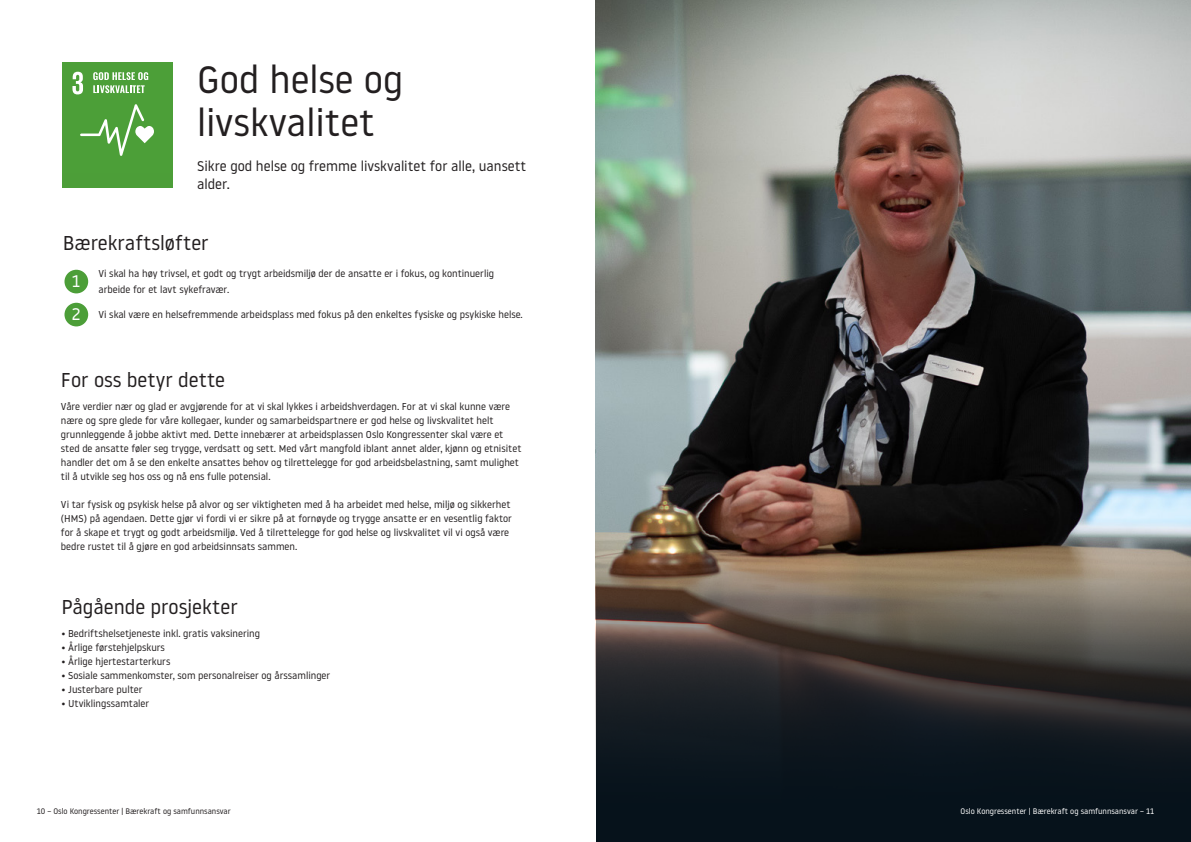
<style>
.page{position:relative;width:1191px;height:842px;background:#fff}
.page>*{position:absolute;margin:0;border:0;box-sizing:border-box;transform-origin:0 0}
.t1{font:38px/42.8px "Noway";color:#231f20}
.t2{font:20px "Noway";color:#231f20}
.t3{font:16.8px "Noway";color:#fff}
.t4{font:14px/18px "Noway";color:#231f20}
.t5{font:10px/14px "Noway";color:#231f20}
.t6{font:8px "Noway";color:#231f20}
.t7{font:8px "Noway";color:#fff}
</style>
<div class="page">
<div style="left:62px;top:62px;width:111px;height:126px;background:#4c9e38"></div>
<svg style="left:72px;top:72px;width:11px;height:22px"></svg>
<svg style="left:80px;top:104px;width:74px;height:52px"></svg>
<svg style="left:93px;top:72px;width:55px;height:21px"></svg>
<img style="left:595px;top:0;width:596px;height:842px">
<div style="left:64px;top:270px;width:24px;height:23px;background:#4c9e38;border-radius:50%"></div>
<div style="left:64px;top:303px;width:24px;height:23px;background:#4c9e38;border-radius:50%"></div>
<p class="t1" style="left:197px;top:57px;width:207px">God helse og livskvalitet</p>
<p class="t4" style="left:197px;top:156px;width:331px">Sikre god helse og fremme livskvalitet for alle, uansett alder.</p>
<p class="t2" style="left:63px;top:229px;width:147px">Bærekraftsløfter</p>
<p class="t3" style="left:72px;top:270px;width:10px">1</p>
<p class="t3" style="left:72px;top:303px;width:10px">2</p>
<p class="t5" style="left:99px;top:265px;width:397px;line-height:16px">Vi skal ha høy trivsel, et godt og trygt arbeidsmiljø der de ansatte er i fokus, og kontinuerlig arbeide for et lavt sykefravær.</p>
<p class="t5" style="left:99px;top:307px;width:426px">Vi skal være en helsefremmende arbeidsplass med fokus på den enkeltes fysiske og psykiske helse.</p>
<p class="t2" style="left:61px;top:367px;width:166px">For oss betyr dette</p>
<p class="t5" style="left:61px;top:399px;width:462px">Våre verdier nær og glad er avgjørende for at vi skal lykkes i arbeidshverdagen. For at vi skal kunne være nære og spre glede for våre kollegaer, kunder og samarbeidspartnere er god helse og livskvalitet helt grunnleggende å jobbe aktivt med. Dette innebærer at arbeidsplassen Oslo Kongressenter skal være et sted de ansatte føler seg trygge, verdsatt og sett. Med vårt mangfold iblant annet alder, kjønn og etnisitet handler det om å se den enkelte ansattes behov og tilrettelegge for god arbeidsbelastning, samt mulighet til å utvikle seg hos oss og nå ens fulle potensial.</p>
<p class="t5" style="left:61px;top:497px;width:452px">Vi tar fysisk og psykisk helse på alvor og ser viktigheten med å ha arbeidet med helse, miljø og sikkerhet (HMS) på agendaen. Dette gjør vi fordi vi er sikre på at fornøyde og trygge ansatte er en vesentlig faktor for å skape et trygt og godt arbeidsmiljø. Ved å tilrettelegge for god helse og livskvalitet vil vi også være bedre rustet til å gjøre en god arbeidsinnsats sammen.</p>
<p class="t2" style="left:61px;top:594px;width:178px">Pågående prosjekter</p>
<p class="t5" style="left:61px;top:626px;width:200px">• Bedriftshelsetjeneste inkl. gratis vaksinering</p>
<p class="t5" style="left:61px;top:640px;width:105px">• Årlige førstehjelpskurs</p>
<p class="t5" style="left:61px;top:654px;width:110px">• Årlige hjertestarterkurs</p>
<p class="t5" style="left:61px;top:668px;width:270px">• Sosiale sammenkomster, som personalreiser og årssamlinger</p>
<p class="t5" style="left:61px;top:682px;width:83px">• Justerbare pulter</p>
<p class="t5" style="left:61px;top:696px;width:89px">• Utviklingssamtaler</p>
<p class="t6" style="left:37px;top:806px;width:195px">10 – Oslo Kongressenter | Bærekraft og samfunnsansvar</p>
<p class="t7" style="left:960px;top:806px;width:195px">Oslo Kongressenter | Bærekraft og samfunnsansvar – 11</p>
</div>
